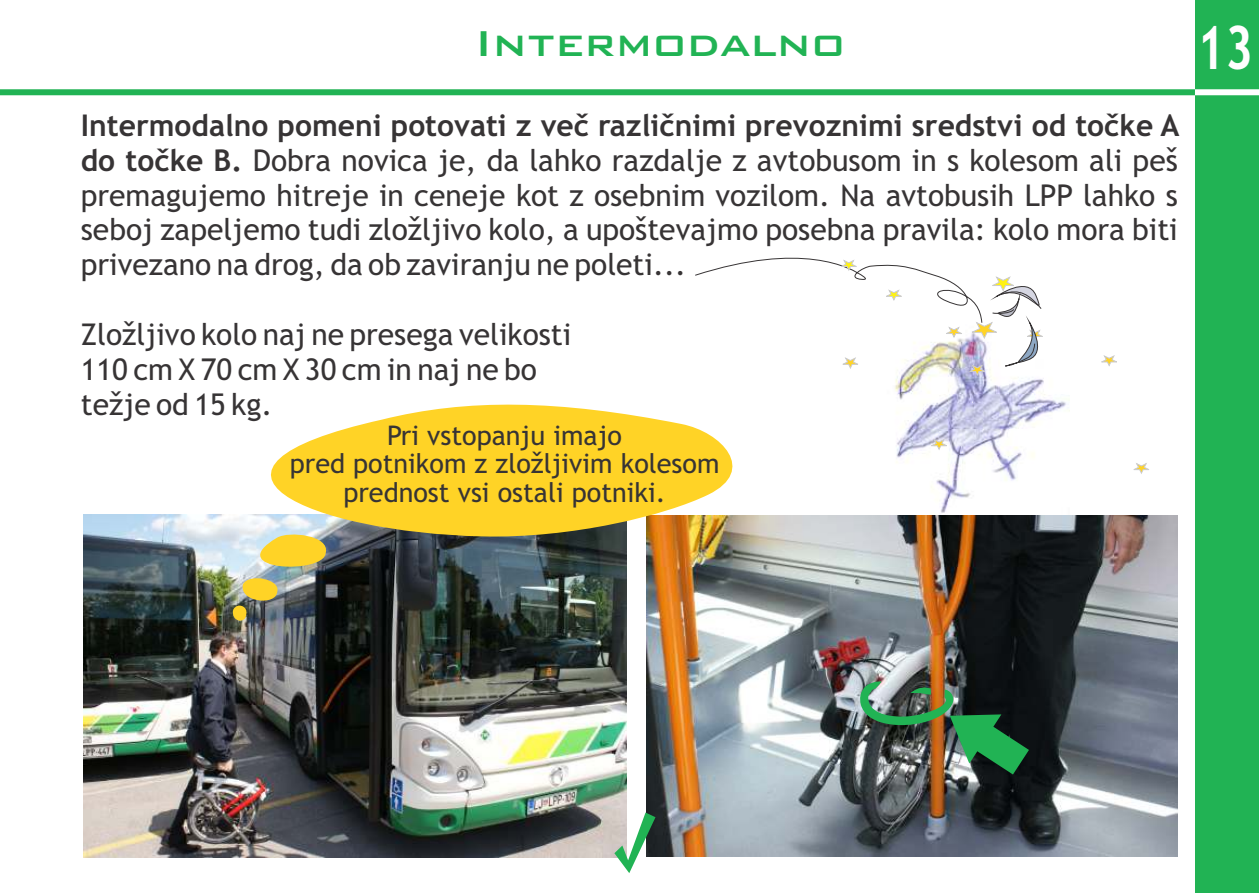
<style>
.page{position:relative;width:1259px;height:893px;background:#fff}
.page>*{position:absolute;margin:0;border:0;box-sizing:border-box;transform-origin:0 0}
.t1{font:700 60px "Trebuchet MS";color:#fefefe;scale:.8 1}
.t2{font:500 48px "Bank Gothic BT";color:#21b354}
.t3{font:30px/34.8px "Trebuchet MS";color:#373435;text-align:justify}
.t4{font:27px/28.5px "Trebuchet MS";color:#373435;text-align:center}
.s1{font-weight:700}
</style>
<div class="page">
<div style="left:1195px;top:0;width:64px;height:893px;background:#21b354"></div>
<img style="left:895px;top:376px;width:174px;height:137px">
<img style="left:83px;top:514px;width:543px;height:343px">
<img style="left:647px;top:515px;width:531px;height:342px">
<img style="left:859px;top:681px;width:170px;height:93px">
<img style="left:220px;top:539px;width:110px;height:86px">
<svg style="left:160px;top:404px;width:598px;height:135px;fill:#ffd326"></svg>
<svg style="left:614px;top:812px;width:41px;height:61px"></svg>
<svg style="left:1133px;top:463px;width:16px;height:11px"></svg>
<svg style="left:928px;top:438px;width:21px;height:13px"></svg>
<svg style="left:1101px;top:355px;width:16px;height:11px"></svg>
<svg style="left:695px;top:257px;width:348px;height:119px"></svg>
<div style="left:1188px;top:89px;width:71px;height:6px;background:#fff"></div>
<div style="left:0;top:89px;width:1195px;height:6px;background:#21b354"></div>
<h2 class="t2" style="left:474px;top:20px;width:372px">Intermodalno</h2>
<p class="t3" style="left:81px;top:111px;width:1100px"><span class="s1">Intermodalno pomeni potovati z več različnimi prevoznimi sredstvi od točke A do točke B.</span> Dobra novica je, da lahko razdalje z avtobusom in s kolesom ali peš premagujemo hitreje in ceneje kot z osebnim vozilom. Na avtobusih LPP lahko s seboj zapeljemo tudi zložljivo kolo, a upoštevajmo posebna pravila: kolo mora biti privezano na drog, da ob zaviranju ne poleti...</p>
<p class="t3" style="left:81px;top:320px;width:492px;text-align:left">Zložljivo kolo naj ne presega velikosti<br>110 cm X 70 cm X 30 cm in naj ne bo težje od 15 kg.</p>
<p class="t4" style="left:290px;top:424px;width:431px">Pri vstopanju imajo<br>pred potnikom z zložljivim kolesom prednost vsi ostali potniki.</p>
<h1 class="t1" style="left:1197px;top:25px;width:72px">13</h1>
</div>
